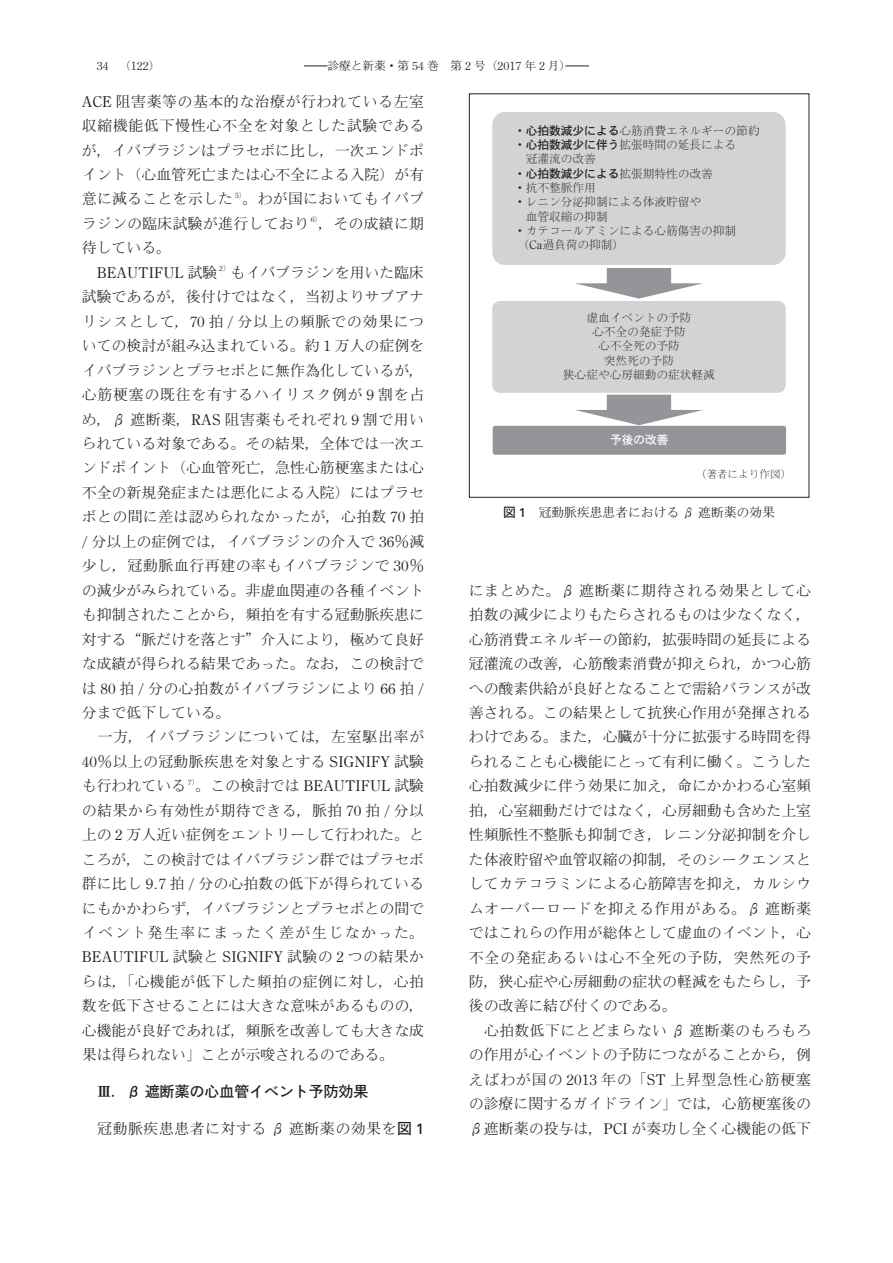
<style>
.page{position:relative;width:893px;height:1263px;background:#fff}
.page>*{position:absolute;margin:0;border:0;box-sizing:border-box;transform-origin:0 0}
.t1{font:14.85px/24.5px "Iwa Min Pro Th 90 msp RKSJ H";color:#231f20}
.t2{font:14.85px "Iwa Min Pro Th 90 msp RKSJ H";letter-spacing:.035em;color:#231f20}
.t3{font:14.85px "Iwa O Go Pro Db 90 msp RKSJ H";color:#231f20}
.t4{font:12.75px "Iwa Min Pro Th 90 msp RKSJ H";color:#231f20}
.t5{font:11.7px/14.4px "Iwa Min Pro Lt 90 msp RKSJ H";color:#231f20}
.t6{font:11.7px "Iwa Min Pro Th 90 msp RKSJ H";color:#231f20}
.t7{font:11.7px "Iwa O Go Pro Db 90 msp RKSJ H";color:#fff}
.t8{font:10.65px "Iwa Min Pro Lt 90 msp RKSJ H";color:#231f20}
.s1{font-family:"Iwa Min Pro Eb 90 msp RKSJ H"}
.s2{font-family:"Iwa O Go Pro Db 90 msp RKSJ H"}
</style>
<div class="page">
<svg style="left:304px;top:66px;width:23px;height:1px"></svg>
<svg style="left:565px;top:66px;width:24px;height:1px"></svg>
<div style="left:493px;top:426px;width:293px;height:29px;background:#939598;border-radius:2px"></div>
<div style="left:492px;top:301px;width:294px;height:92px;background:#d1d3d4;border-radius:8px"></div>
<div style="left:492px;top:112px;width:294px;height:153px;background:#d1d3d4;border-radius:13px"></div>
<svg style="left:575px;top:268px;width:128px;height:31px"></svg>
<svg style="left:575px;top:395px;width:128px;height:30px"></svg>
<p class="t6" style="left:97px;top:61px;width:13px">34</p>
<p class="t6" style="left:304px;top:61px;width:286px">　　診療と新薬・第 54 巻　第 2 号（2017 年 2 月）　　</p>
<p class="t1" style="left:82px;top:91px;width:344px">ACE 阻害薬等の基本的な治療が行われている左室収縮機能低下慢性心不全を対象とした試験であるが，イバブラジンはプラセボに比し，一次エンドポイント（心血管死亡または心不全による入院）が有意に減ることを示した <sup>5）</sup>。わが国においてもイバブラジンの臨床試験が進行しており <sup>6）</sup>，その成績に期待している。<br>　BEAUTIFUL 試験 <sup>2）</sup>もイバブラジンを用いた臨床試験であるが，後付けではなく，当初よりサブアナリシスとして，70 拍 / 分以上の頻脈での効果についての検討が組み込まれている。約 1 万人の症例をイバブラジンとプラセボとに無作為化しているが，心筋梗塞の既往を有するハイリスク例が 9 割を占め，β 遮断薬，RAS 阻害薬もそれぞれ 9 割で用いられている対象である。その結果，全体では一次エンドポイント（心血管死亡，急性心筋梗塞または心不全の新規発症または悪化による入院）にはプラセボとの間に差は認められなかったが，心拍数 70 拍/ 分以上の症例では，イバブラジンの介入で 36％減少し，冠動脈血行再建の率もイバブラジンで 30％の減少がみられている。非虚血関連の各種イベントも抑制されたことから，頻拍を有する冠動脈疾患に対する“脈だけを落とす”介入により，極めて良好な成績が得られる結果であった。なお，この検討では 80 拍 / 分の心拍数がイバブラジンにより 66 拍 /分まで低下している。<br>　一方，イバブラジンについては，左室駆出率が<br>40％以上の冠動脈疾患を対象とする SIGNIFY 試験も行われている <sup>7）</sup>。この検討では BEAUTIFUL 試験の結果から有効性が期待できる，脈拍 70 拍 / 分以上の 2 万人近い症例をエントリーして行われた。ところが，この検討ではイバブラジン群ではプラセボ群に比し 9.7 拍 / 分の心拍数の低下が得られているにもかかわらず，イバブラジンとプラセボとの間でイベント発生率にまったく差が生じなかった。<br>BEAUTIFUL 試験と SIGNIFY 試験の 2 つの結果からは，「心機能が低下した頻拍の症例に対し，心拍数を低下させることには大きな意味があるものの，心機能が良好であれば，頻脈を改善しても大きな成果は得られない」ことが示唆されるのである。</p>
<p class="t3" style="left:97px;top:1086px;width:273px"><span class="s1">Ⅲ</span>．β 遮断薬の心血管イベント予防効果</p>
<p class="t2" style="left:82px;top:1122px;width:344px">　冠動脈疾患患者に対する β 遮断薬の効果を<span class="s2">図 1</span></p>
<p class="t6" style="left:119px;top:61px;width:43px">（122）</p>
<p class="t5" style="left:514px;top:125px;width:247px">・<span class="s2">心拍数減少による</span>心筋消費エネルギーの節約・<span class="s2">心拍数減少に伴う</span>拡張時間の延長による<br>　冠灌流の改善<br>・<span class="s2">心拍数減少による</span>拡張期特性の改善<br>・抗不整脈作用<br>・レニン分泌抑制による体液貯留や<br>　血管収縮の抑制<br>・カテコールアミンによる心筋傷害の抑制（Ca過負荷の抑制）</p>
<p class="t5" style="left:563px;top:312px;width:153px;text-align:center">虚血イベントの予防<br>心不全の発症予防<br>心不全死の予防<br>突然死の予防<br>狭心症や心房細動の症状軽減</p>
<p class="t7" style="left:610px;top:435px;width:60px">予後の改善</p>
<p class="t8" style="left:696px;top:470px;width:97px">（著者により作図）</p>
<p class="t4" style="left:503px;top:508px;width:273px"><span class="s2">図 1</span>　冠動脈疾患患者における β 遮断薬の効果</p>
<p class="t1" style="left:469px;top:580px;width:344px">にまとめた。β 遮断薬に期待される効果として心拍数の減少によりもたらされるものは少なくなく，心筋消費エネルギーの節約，拡張時間の延長による冠灌流の改善，心筋酸素消費が抑えられ，かつ心筋への酸素供給が良好となることで需給バランスが改善される。この結果として抗狭心作用が発揮されるわけである。また，心臓が十分に拡張する時間を得られることも心機能にとって有利に働く。こうした心拍数減少に伴う効果に加え，命にかかわる心室頻拍，心室細動だけではなく，心房細動も含めた上室性頻脈性不整脈も抑制でき，レニン分泌抑制を介した体液貯留や血管収縮の抑制，そのシークエンスとしてカテコラミンによる心筋障害を抑え，カルシウムオーバーロードを抑える作用がある。β 遮断薬ではこれらの作用が総体として虚血のイベント，心不全の発症あるいは心不全死の予防，突然死の予防，狭心症や心房細動の症状の軽減をもたらし，予後の改善に結び付くのである。<br>　心拍数低下にとどまらない β 遮断薬のもろもろの作用が心イベントの予防につながることから，例えばわが国の 2013 年の「ST 上昇型急性心筋梗塞の診療に関するガイドライン」では，心筋梗塞後のβ遮断薬の投与は，PCI が奏功し全く心機能の低下</p>
</div>
